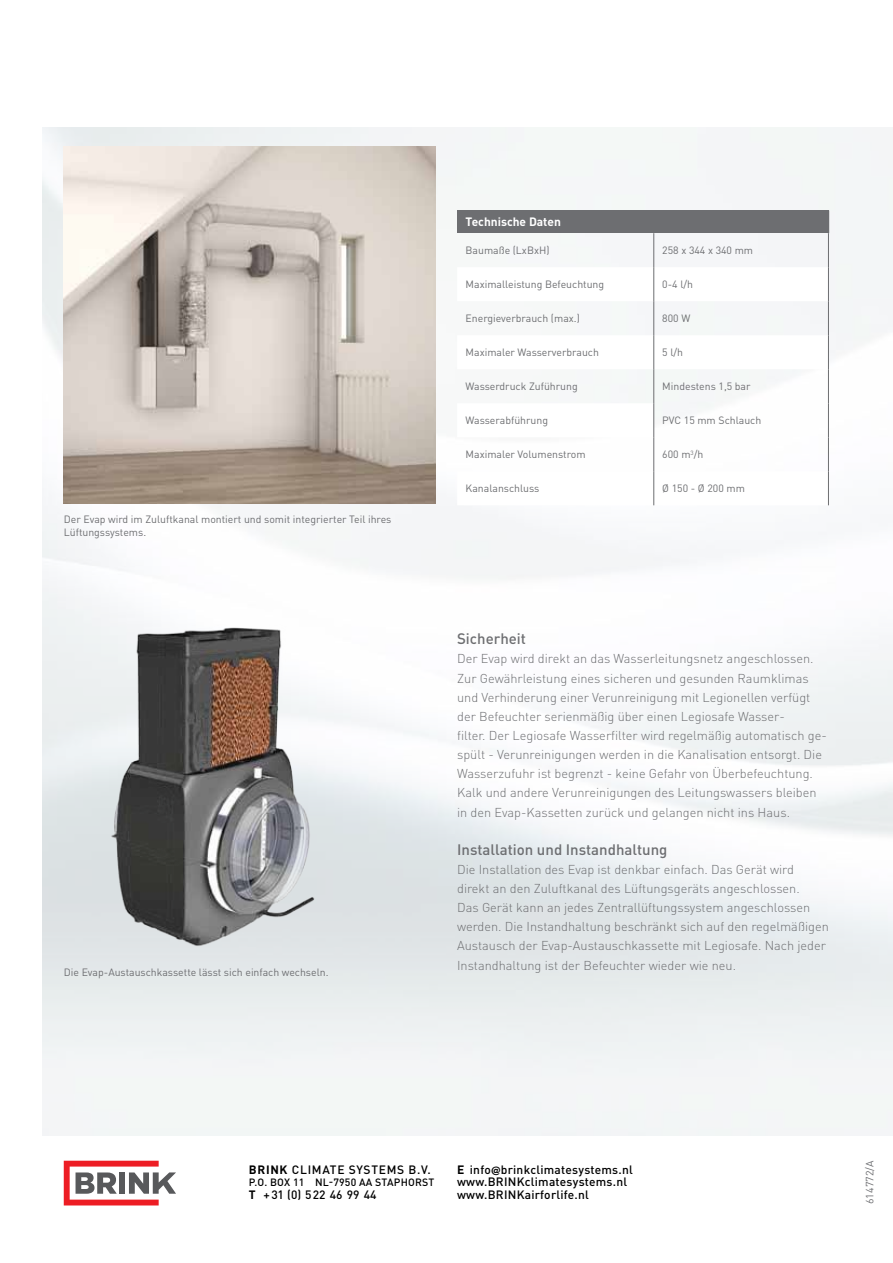
<style>
.page{position:relative;width:893px;height:1263px;background:#fff}
.page>*{position:absolute;margin:0;border:0;box-sizing:border-box;transform-origin:0 0}
.t1{font:500 15px "DIN Pro";color:#6d6e71}
.t2{font:300 12.75px/19.2px "DIN Pro";color:#6d6e71}
.t3{font:500 12px/12.8px "DIN Pro";letter-spacing:.02em;color:#000}
.t4{font:500 12px "DIN Pro";letter-spacing:.06em;color:#000}
.t5{font:700 12px "DIN Pro";color:#fff}
.t6{font:10.5px "DIN Pro";color:#6d6e71}
.t7{font:10.5px/12.8px "DIN Pro";color:#6d6e71}
.t8{font:500 10.5px "DIN Pro";letter-spacing:.02em;color:#000}
.s1{font-weight:700}
.s2{font-family:"Syntax LT Std";font-weight:700}
</style>
<div class="page">
<svg style="left:64px;top:1161px;width:112px;height:44px"></svg>
<img style="left:43px;top:128px;width:850px;height:1007px">
<div style="left:457px;top:210px;width:371px;height:23px;background:#6d6e71"></div>
<svg style="left:457px;top:267px;width:371px;height:68px"></svg>
<svg style="left:457px;top:335px;width:371px;height:170px"></svg>
<svg style="left:828px;top:210px;width:1px;height:23px"></svg>
<hr style="left:653px;top:233px;width:1px;height:34px;background:#6d6e71">
<hr style="left:828px;top:233px;width:1px;height:34px;background:#6d6e71">
<hr style="left:653px;top:267px;width:1px;height:34px;background:#6d6e71">
<hr style="left:828px;top:267px;width:1px;height:34px;background:#6d6e71">
<hr style="left:653px;top:301px;width:1px;height:34px;background:#6d6e71">
<hr style="left:828px;top:301px;width:1px;height:34px;background:#6d6e71">
<hr style="left:653px;top:335px;width:1px;height:34px;background:#6d6e71">
<hr style="left:828px;top:335px;width:1px;height:34px;background:#6d6e71">
<hr style="left:653px;top:369px;width:1px;height:34px;background:#6d6e71">
<hr style="left:828px;top:369px;width:1px;height:34px;background:#6d6e71">
<hr style="left:653px;top:403px;width:1px;height:34px;background:#6d6e71">
<hr style="left:828px;top:403px;width:1px;height:34px;background:#6d6e71">
<hr style="left:653px;top:437px;width:1px;height:34px;background:#6d6e71">
<hr style="left:828px;top:437px;width:1px;height:34px;background:#6d6e71">
<hr style="left:653px;top:471px;width:1px;height:34px;background:#6d6e71">
<hr style="left:828px;top:471px;width:1px;height:34px;background:#6d6e71">
<img style="left:64px;top:600px;width:372px;height:363px">
<img style="left:64px;top:147px;width:372px;height:356px">
<p class="t7" style="left:64px;top:512px;width:329px">Der Evap wird im Zuluftkanal montiert und somit integrierter Teil ihres<br>Lüftungssystems.</p>
<p class="t7" style="left:64px;top:965px;width:266px">Die Evap-Austauschkassette lässt sich einfach wechseln.</p>
<p class="t5" style="left:466px;top:214px;width:97px">Technische Daten</p>
<p class="t6" style="left:466px;top:243px;width:85px">Baumaße (LxBxH)</p>
<p class="t6" style="left:662px;top:243px;width:92px">258 x 344 x 340 mm</p>
<p class="t6" style="left:466px;top:277px;width:140px">Maximalleistung Befeuchtung</p>
<p class="t6" style="left:662px;top:277px;width:32px">0-4 l/h</p>
<p class="t6" style="left:466px;top:311px;width:116px">Energieverbrauch (max.)</p>
<p class="t6" style="left:662px;top:311px;width:30px">800 W</p>
<p class="t6" style="left:466px;top:345px;width:135px">Maximaler Wasserverbrauch</p>
<p class="t6" style="left:662px;top:345px;width:22px">5 l/h</p>
<p class="t6" style="left:466px;top:379px;width:114px">Wasserdruck Zuführung</p>
<p class="t6" style="left:662px;top:379px;width:90px">Mindestens 1,5 bar</p>
<p class="t6" style="left:466px;top:413px;width:84px">Wasserabführung</p>
<p class="t6" style="left:662px;top:413px;width:101px">PVC 15 mm Schlauch</p>
<p class="t6" style="left:466px;top:447px;width:122px">Maximaler Volumenstrom</p>
<p class="t6" style="left:662px;top:447px;width:43px">600 m<sup>3</sup>/h</p>
<p class="t6" style="left:466px;top:481px;width:75px">Kanalanschluss</p>
<p class="t6" style="left:662px;top:481px;width:84px">Ø 150 - Ø 200 mm</p>
<p class="t1" style="left:457px;top:629px;width:70px">Sicherheit</p>
<p class="t2" style="left:457px;top:649px;width:371px">Der Evap wird direkt an das Wasserleitungsnetz angeschlossen.<br>Zur Gewährleistung eines sicheren und gesunden Raumklimas und Verhinderung einer Verunreinigung mit Legionellen verfügt der Befeuchter serienmäßig über einen Legiosafe Wasser-<br>filter. Der Legiosafe Wasserfilter wird regelmäßig automatisch ge&shy;spült - Verunreinigungen werden in die Kanalisation entsorgt. Die Wasserzufuhr ist begrenzt - keine Gefahr von Überbefeuchtung.<br>Kalk und andere Verunreinigungen des Leitungswassers bleiben in den Evap-Kassetten zurück und gelangen nicht ins Haus.</p>
<p class="t1" style="left:457px;top:839px;width:212px">I nstallation und I nstandhaltung</p>
<p class="t2" style="left:457px;top:859px;width:373px">Die Installation des Evap ist denkbar einfach. Das Gerät wird direkt an den Zuluftkanal des Lüftungsgeräts angeschlossen.<br>Das Gerät kann an jedes Zentrallüftungssystem angeschlossen werden. Die Instandhaltung beschränkt sich auf den regelmäßigen Austausch der Evap-Austauschkassette mit Legiosafe. Nach jeder Instandhaltung ist der Befeuchter wieder wie neu.</p>
<p class="t4" style="left:249px;top:1161px;width:184px"><span class="s1">Brin k</span> Climate Systems B.V.</p>
<p class="t8" style="left:249px;top:1175px;width:187px">P.O. Box 11 NL-7950 AA Staphorst</p>
<p class="t3" style="left:249px;top:1188px;width:129px"><span class="s1">T</span> + 31 (0) 522 46 99 44</p>
<p class="t3" style="left:457px;top:1162px;width:177px"><span class="s1">E</span> info<span class="s2">@</span>brinkclimatesystems.nl www.BRI NKclimatesystems.nl www.BRI NKairforlife.nl</p>
<p class="t6" style="left:863px;top:1204px;width:45px;rotate:-90deg">614772/A</p>
</div>
